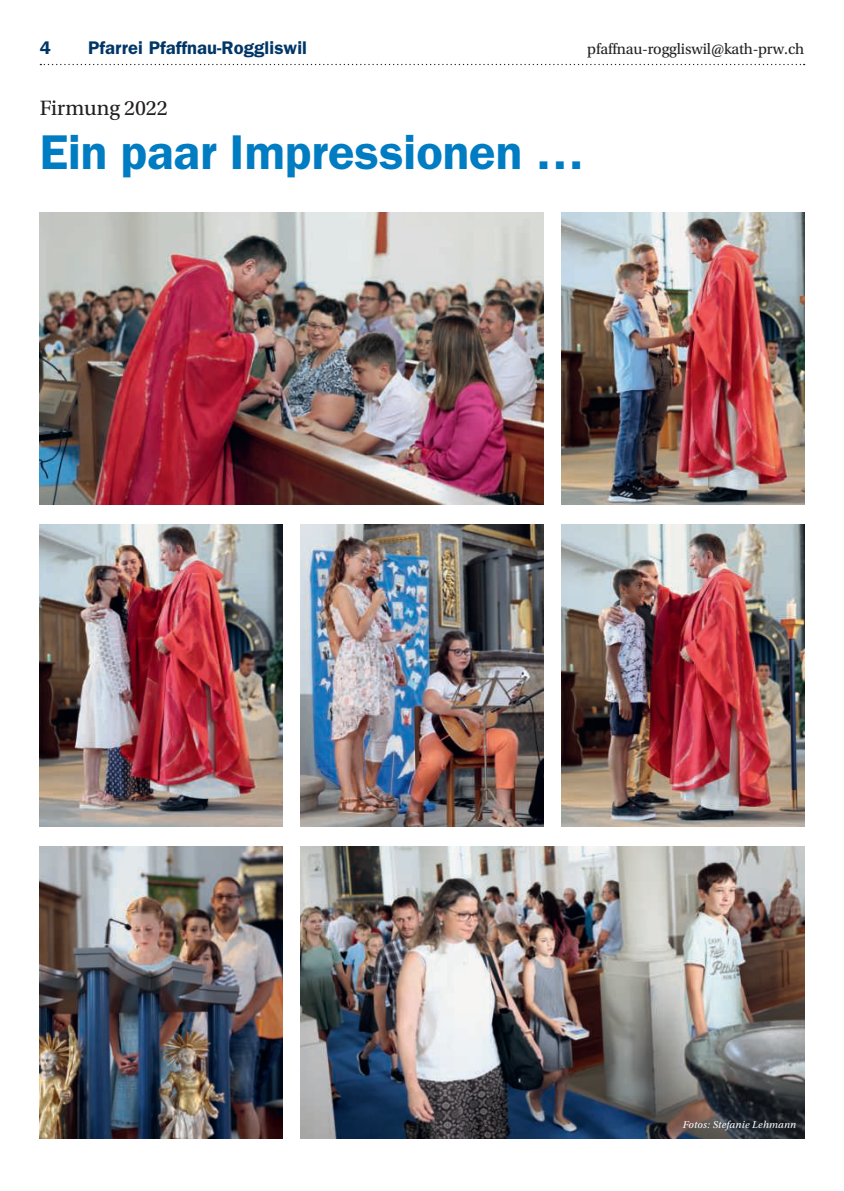
<style>
.page{position:relative;width:844px;height:1191px;background:#fff}
.page>*{position:absolute;margin:0;border:0;box-sizing:border-box;transform-origin:0 0}
.t1{font:600 49px "ITC Franklin Gothic Std";color:#007cc2}
.t2{font:21.88px "Utopia Std";color:#231f20}
.t3{font:600 18.38px "ITC Franklin Gothic Std";letter-spacing:.005em;color:#003667}
.t4{font:15.75px "Utopia Std";letter-spacing:-.01em;color:#231f20}
.t5{font:italic 10.5px "Utopia Std";letter-spacing:.02em;color:#fff}
</style>
<div class="page">
<svg style="left:40px;top:64px;width:764px;height:1px"></svg>
<img style="left:40px;top:212px;width:503px;height:292px">
<img style="left:561px;top:212px;width:243px;height:292px">
<img style="left:561px;top:524px;width:243px;height:302px">
<img style="left:300px;top:524px;width:243px;height:302px">
<img style="left:40px;top:524px;width:243px;height:302px">
<img style="left:40px;top:846px;width:243px;height:292px">
<img style="left:300px;top:846px;width:504px;height:292px">
<p class="t3" style="left:40px;top:37px;width:13px">4</p>
<p class="t3" style="left:88px;top:37px;width:220px">Pfarrei Pfaffnau-Roggliswil</p>
<p class="t4" style="left:587px;top:40px;width:218px">pfaffnau-roggliswil@kath-prw.ch</p>
<h2 class="t2" style="left:40px;top:96px;width:129px">Firmung 2022</h2>
<h1 class="t1" style="left:40px;top:123px;width:546px">Ein paar Impressionen …</h1>
<p class="t5" style="left:682px;top:1119px;width:115px">Fotos: Stefanie Lehmann</p>
</div>
